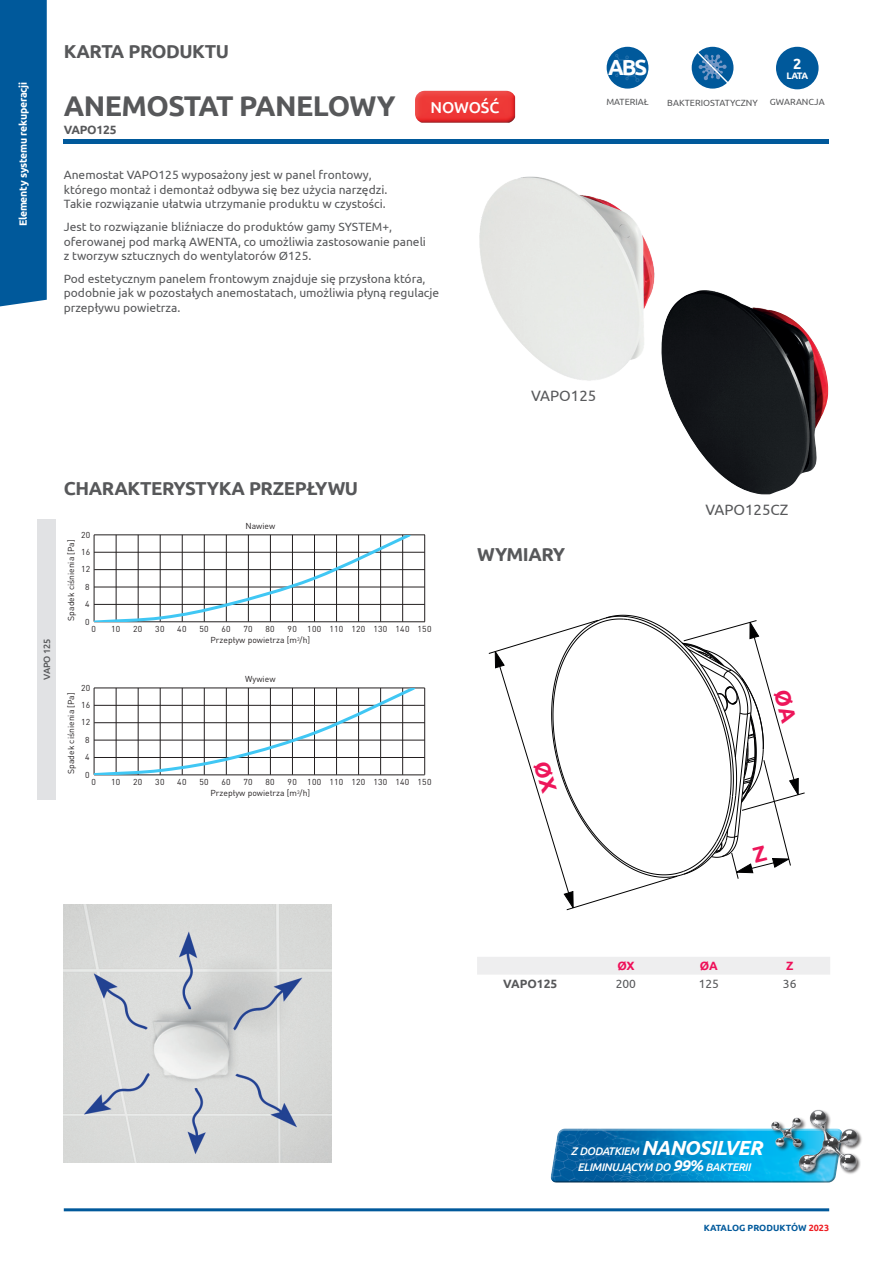
<style>
.page{position:relative;width:893px;height:1263px;background:#fff}
.page>*{position:absolute;margin:0;border:0;box-sizing:border-box;transform-origin:0 0}
.t1{font:700 28.5px "Ubuntu";letter-spacing:-.02em;color:#57585a}
.t2{font:700 21.9px "Ubuntu";color:#fff}
.t3{font:700 18.75px "Ubuntu";letter-spacing:-.025em;color:#57585a}
.t4{font:500 15.75px "Ubuntu";letter-spacing:-.01em;color:#fff}
.t5{font:15px "Ubuntu";color:#57585a}
.t6{font:700 14.7px "Ubuntu";color:#fff}
.t7{font:12px/14.4px "Ubuntu";color:#57585a}
.t8{font:700 12px "Ubuntu";letter-spacing:-.02em;color:#57585a}
.t9{font:700 12px "Ubuntu";color:#57585a}
.t10{font:700 12px "Ubuntu";color:#ee1059}
.t11{font:italic 500 11.1px/15.8px "Ubuntu";letter-spacing:-.03em;color:#fff;text-align:center}
.t12{font:700 10.5px "Ubuntu";letter-spacing:-.025em;color:#fff}
.t13{font:700 9.3px "Ubuntu";color:#fff}
.t14{font:500 9.15px "Ubuntu";letter-spacing:-.02em;color:#57585a}
.t15{font:9px "Ubuntu";color:#57585a}
.t16{font:700 9px "Ubuntu";color:#00599b}
.t17{font:8.55px/17.4px "DIN Pro";letter-spacing:.005em;color:#231f20}
.t18{font:8.55px "DIN Pro";letter-spacing:.03em;color:#231f20}
.s1{font-weight:700;font-size:20.4px}
.s2{font-weight:700;font-size:15.75px}
.s3{color:#ee1d23}
</style>
<div class="page">
<hr style="left:64px;top:1208px;width:765px;height:3px;background:#00599b">
<div style="left:0;top:0;width:47px;height:306px;background:#00599b"></div>
<hr style="left:64px;top:139px;width:765px;height:4px;background:#00599b">
<div style="left:477px;top:957px;width:353px;height:18px;background:#eeeeef"></div>
<div style="left:37px;top:519px;width:19px;height:280px;background:#e1e2e4"></div>
<div style="left:550px;top:1127px;width:294px;height:54px;background:#fff;opacity:.75"></div>
<div style="left:550px;top:1129px;width:294px;height:55px;background:#231f20;opacity:.75"></div>
<img style="left:749px;top:1109px;width:113px;height:67px">
<img style="left:765px;top:1113px;width:47px;height:45px">
<img style="left:479px;top:176px;width:176px;height:205px">
<img style="left:415px;top:91px;width:100px;height:32px">
<img style="left:661px;top:290px;width:168px;height:204px">
<img style="left:64px;top:904px;width:268px;height:259px">
<div style="left:776px;top:47px;width:43px;height:42px;background:#00599b;border-radius:50%"></div>
<div style="left:607px;top:47px;width:41px;height:42px;background:#00599b;border-radius:50%"></div>
<svg style="left:615px;top:54px;width:29px;height:28px"></svg>
<div style="left:692px;top:47px;width:41px;height:42px;background:#00599b;border-radius:50%"></div>
<svg style="left:695px;top:50px;width:35px;height:35px"></svg>
<hr style="left:94px;top:535px;width:331px;height:1px;background:#231f20">
<hr style="left:94px;top:552px;width:331px;height:1px;background:#231f20">
<hr style="left:94px;top:569px;width:331px;height:1px;background:#231f20">
<hr style="left:94px;top:587px;width:331px;height:1px;background:#231f20">
<hr style="left:94px;top:604px;width:331px;height:1px;background:#231f20">
<hr style="left:424px;top:535px;width:1px;height:87px;background:#231f20">
<hr style="left:94px;top:621px;width:331px;height:1px;background:#231f20">
<svg style="left:94px;top:535px;width:319px;height:87px"></svg>
<hr style="left:94px;top:688px;width:331px;height:1px;background:#231f20">
<hr style="left:94px;top:705px;width:331px;height:1px;background:#231f20">
<hr style="left:94px;top:722px;width:331px;height:1px;background:#231f20">
<hr style="left:94px;top:740px;width:331px;height:1px;background:#231f20">
<hr style="left:94px;top:757px;width:331px;height:1px;background:#231f20">
<hr style="left:424px;top:688px;width:1px;height:87px;background:#231f20">
<hr style="left:94px;top:775px;width:331px;height:1px;background:#231f20">
<svg style="left:94px;top:688px;width:324px;height:87px"></svg>
<svg style="left:488px;top:614px;width:317px;height:297px"></svg>
<p class="t12" style="left:17px;top:226px;width:146px;rotate:-90deg">Elementy systemu rekuperacji</p>
<h3 class="t3" style="left:64px;top:39px;width:167px">KARTA PRODUKTU</h3>
<h1 class="t1" style="left:64px;top:88px;width:333px">ANEMOSTAT PANELOWY</h1>
<p class="t8" style="left:64px;top:123px;width:54px">VAPO125</p>
<h3 class="t4" style="left:430px;top:97px;width:71px">NOWOŚĆ</h3>
<p class="t7" style="left:64px;top:168px;width:325px">Anemostat VAPO125 wyposażony jest w panel frontowy, którego montaż i demontaż odbywa się bez użycia narzędzi.<br>Takie rozwiązanie ułatwia utrzymanie produktu w czystości.</p>
<p class="t7" style="left:64px;top:219px;width:364px">Jest to rozwiązanie bliźniacze do produktów gamy SYSTEM+, oferowanej pod marką AWENTA, co umożliwia zastosowanie paneli z tworzyw sztucznych do wentylatorów Ø125.</p>
<p class="t7" style="left:64px;top:271px;width:377px">Pod estetycznym panelem frontowym znajduje się przysłona która, podobnie jak w pozostałych anemostatach, umożliwia płyną regulacje przepływu powietrza.</p>
<h2 class="t2" style="left:608px;top:54px;width:41px">ABS</h2>
<p class="t15" style="left:606px;top:96px;width:44px">MATERIAŁ</p>
<p class="t15" style="left:667px;top:97px;width:92px">BAKTERIOSTATYCZNY</p>
<p class="t6" style="left:793px;top:55px;width:10px">2</p>
<p class="t13" style="left:786px;top:70px;width:23px">LATA</p>
<p class="t15" style="left:770px;top:96px;width:56px">GWARANCJA</p>
<p class="t5" style="left:531px;top:387px;width:67px">VAPO125</p>
<p class="t14" style="left:41px;top:680px;width:43px;rotate:-90deg">VAPO 125</p>
<h3 class="t3" style="left:64px;top:477px;width:296px">CHARAKTERYSTYKA PRZEPŁYWU</h3>
<p class="t17" style="left:81px;top:525px;width:10px">20</p>
<p class="t17" style="left:245px;top:517px;width:31px">Nawiew</p>
<p class="t17" style="left:62px;top:621px;width:83px;rotate:-90deg">Spadek ciśnienia [Pa]</p>
<p class="t17" style="left:81px;top:543px;width:10px">16<br>12</p>
<p class="t17" style="left:85px;top:577px;width:6px">8</p>
<p class="t17" style="left:85px;top:595px;width:6px">4</p>
<p class="t17" style="left:85px;top:612px;width:6px">0</p>
<p class="t17" style="left:91px;top:620px;width:6px">0</p>
<p class="t17" style="left:111px;top:620px;width:11px">10</p>
<p class="t17" style="left:133px;top:620px;width:11px">20</p>
<p class="t17" style="left:155px;top:620px;width:11px">30</p>
<p class="t17" style="left:177px;top:620px;width:11px">40</p>
<p class="t17" style="left:199px;top:620px;width:11px">50</p>
<p class="t17" style="left:221px;top:620px;width:11px">60</p>
<p class="t17" style="left:243px;top:620px;width:11px">70</p>
<p class="t17" style="left:266px;top:620px;width:11px">80</p>
<p class="t18" style="left:288px;top:623px;width:145px">90 100 110 120 130 140 150</p>
<p class="t17" style="left:81px;top:678px;width:10px">20</p>
<p class="t17" style="left:211px;top:631px;width:101px">Przepływ powietrza [m<sup>3</sup>/h]</p>
<p class="t17" style="left:245px;top:670px;width:32px">Wywiew</p>
<p class="t17" style="left:62px;top:774px;width:83px;rotate:-90deg">Spadek ciśnienia [Pa]</p>
<p class="t17" style="left:81px;top:696px;width:10px">16<br>12</p>
<p class="t17" style="left:85px;top:731px;width:6px">8</p>
<p class="t17" style="left:85px;top:748px;width:6px">4</p>
<p class="t17" style="left:85px;top:765px;width:6px">0</p>
<p class="t17" style="left:91px;top:773px;width:6px">0</p>
<p class="t17" style="left:111px;top:773px;width:11px">10</p>
<p class="t17" style="left:133px;top:773px;width:11px">20</p>
<p class="t17" style="left:155px;top:773px;width:11px">30</p>
<p class="t17" style="left:177px;top:773px;width:11px">40</p>
<p class="t17" style="left:199px;top:773px;width:11px">50</p>
<p class="t17" style="left:221px;top:773px;width:11px">60</p>
<p class="t17" style="left:243px;top:773px;width:11px">70</p>
<p class="t17" style="left:266px;top:773px;width:11px">80</p>
<p class="t18" style="left:288px;top:776px;width:145px">90 100 110 120 130 140 150</p>
<p class="t17" style="left:211px;top:784px;width:101px">Przepływ powietrza [m<sup>3</sup>/h]</p>
<h3 class="t3" style="left:477px;top:543px;width:90px">WYMIARY</h3>
<p class="t5" style="left:705px;top:501px;width:85px">VAPO125CZ</p>
<p class="t10" style="left:617px;top:959px;width:19px">ØX</p>
<p class="t10" style="left:700px;top:959px;width:19px">ØA</p>
<p class="t10" style="left:786px;top:959px;width:9px">Z</p>
<p class="t9" style="left:503px;top:977px;width:56px">VAPO125</p>
<p class="t7" style="left:616px;top:976px;width:22px">200</p>
<p class="t7" style="left:699px;top:976px;width:22px">125</p>
<p class="t7" style="left:783px;top:976px;width:15px">36</p>
<p class="t11" style="left:571px;top:1143px;width:193px">Z DODATKIEM <span class="s1">NANOSILVER<br></span>ELIMINUJĄCYM DO <span class="s2">99%</span> BAKTERII</p>
<p class="t16" style="left:704px;top:1222px;width:127px">KATALOG PRODUKTÓW <span class="s3">2023</span></p>
</div>
